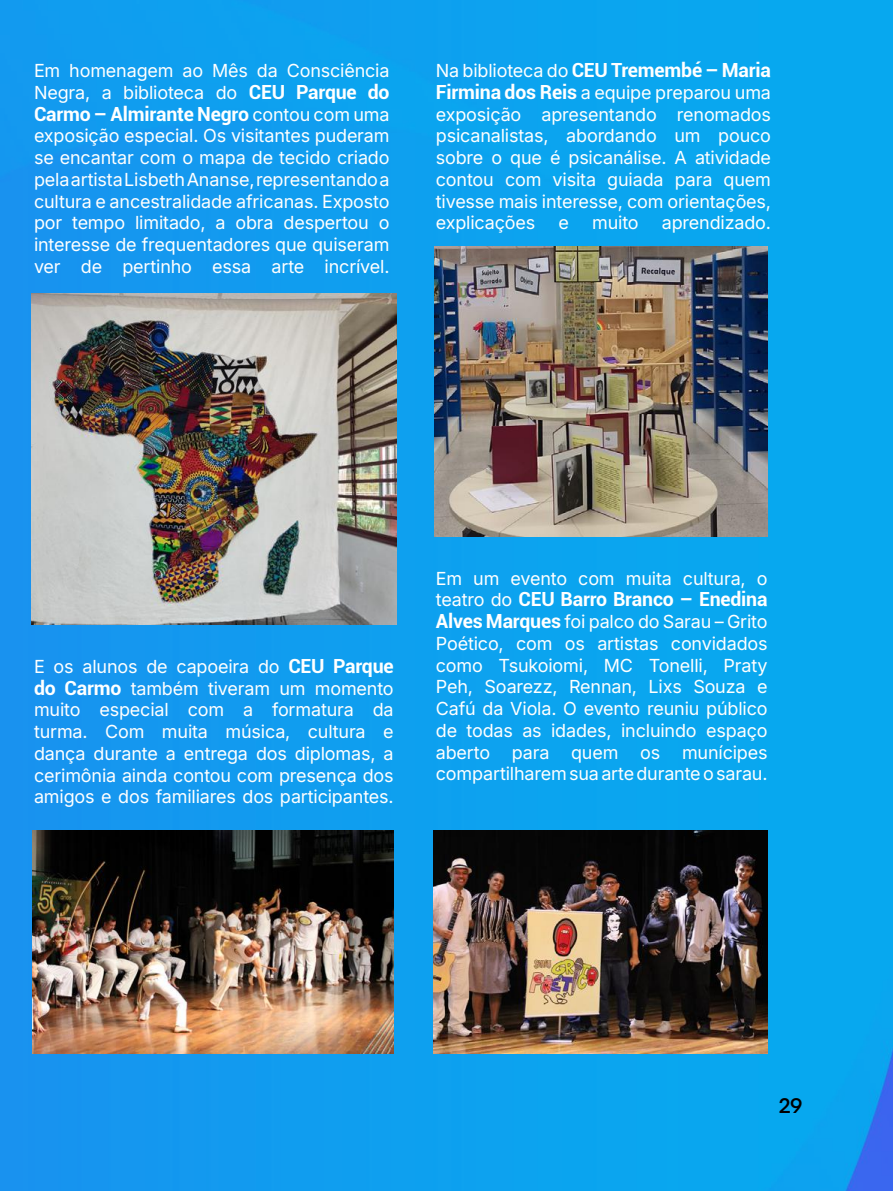
<style>
.page{position:relative;width:893px;height:1191px;background:#fff}
.page>*{position:absolute;margin:0;border:0;box-sizing:border-box;transform-origin:0 0}
.t1{font:500 21px "Touche";color:#000}
.t2{font:700 19.5px "Roboto";letter-spacing:-.01em;color:#fff}
.t3{font:18px/21.8px "Inter";letter-spacing:-.01em;color:#fff;text-align:justify}
.s1{font-family:"Roboto";font-weight:700;font-size:19.5px}
.s2{font-family:"Inter";font-weight:400;font-size:18px}
</style>
<div class="page">
<img style="left:0;top:0;width:893px;height:1191px">
<img style="left:32px;top:294px;width:364px;height:330px">
<img style="left:435px;top:246px;width:333px;height:291px">
<img style="left:32px;top:830px;width:362px;height:223px">
<img style="left:433px;top:831px;width:335px;height:222px">
<p class="t3" style="left:34px;top:59px;width:357px">Em homenagem ao Mês da Consciência<br>Negra, a biblioteca do <span class="s1">CEU Parque do</span></p>
<p class="t2" style="left:34px;top:100px;width:357px">Carmo – Almirante Negro <span class="s2">contou com uma</span></p>
<p class="t3" style="left:34px;top:124px;width:357px">exposição especial. Os visitantes puderam se encantar com o mapa de tecido criado pela artista Lisbeth Ananse, representando a cultura e ancestralidade africanas. Exposto por tempo limitado, a obra despertou o interesse de frequentadores que quiseram ver de pertinho essa arte incrível.</p>
<p class="t2" style="left:436px;top:56px;width:337px"><span class="s2">Na biblioteca do</span> CEU Tremembé – Maria</p>
<p class="t3" style="left:436px;top:81px;width:337px"><span class="s1">Firmina dos Reis</span> a equipe preparou uma exposição apresentando renomados psicanalistas, abordando um pouco sobre o que é psicanálise. A atividade contou com visita guiada para quem tivesse mais interesse, com orientações, explicações</p>
<p class="t3" style="left:558px;top:211px;width:12px">e</p>
<p class="t3" style="left:592px;top:211px;width:48px">muito</p>
<p class="t3" style="left:662px;top:211px;width:111px">aprendizado.</p>
<p class="t3" style="left:34px;top:655px;width:361px">E os alunos de capoeira do <span class="s1">CEU Parque do Carmo</span> também tiveram um momento muito especial com a formatura da turma. Com muita música, cultura e dança durante a entrega dos diplomas, a cerimônia ainda contou com presença dos amigos e dos familiares dos participantes.</p>
<p class="t3" style="left:436px;top:566px;width:333px">Em um evento com muita cultura, o</p>
<p class="t2" style="left:436px;top:585px;width:333px"><span class="s2">teatro do</span> CEU Barro Branco – Enedina</p>
<p class="t3" style="left:436px;top:610px;width:333px"><span class="s1">Alves Marques</span> foi palco do Sarau – Grito Poético, com os artistas convidados como Tsukoiomi, MC Tonelli, Praty Peh, Soarezz, Rennan, Lixs Souza e Cafú da Viola. O evento reuniu público de todas as idades, incluindo espaço aberto para quem os munícipes compartilharem sua arte durante o sarau.</p>
<p class="t1" style="left:779px;top:1092px;width:25px">29</p>
</div>
